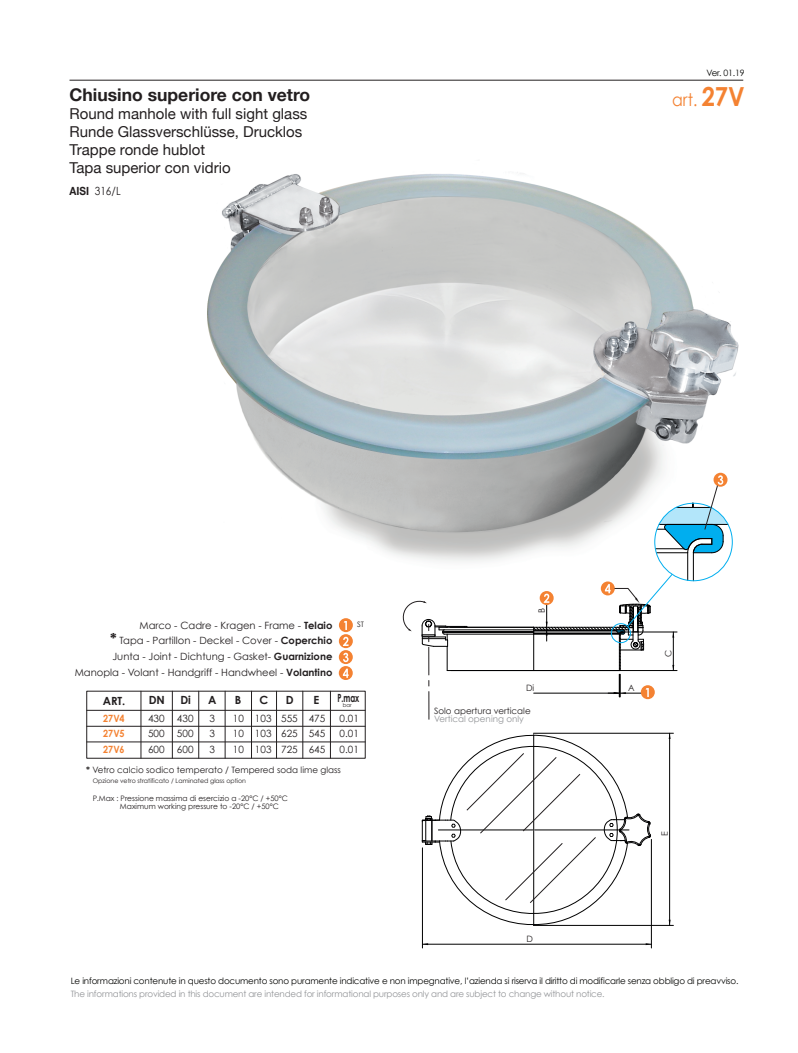
<style>
.page{position:relative;width:798px;height:1053px;background:#fff}
.page>*{position:absolute;margin:0;border:0;box-sizing:border-box;transform-origin:0 0}
.t1{font:700 17.5px "Helvetica Neue";color:#231f20}
.t2{font:17.5px "Century Gothic";color:#f48232;scale:.9 1}
.t3{font:15px/18px "Helvetica Neue";color:#231f20}
.t4{font:700 11.25px "Century Gothic";color:#231f20}
.t5{font:11.25px "Century Gothic";color:#231f20;scale:.9 1}
.t6{font:700 11.25px "Century Gothic";color:#231f20;scale:.65 1}
.t7{font:10px/15.8px "Century Gothic";color:#231f20;text-align:justify}
.t8{font:700 10px/15.9px "Century Gothic";color:#f48232;scale:.9 1}
.t9{font:8.75px "Century Gothic";letter-spacing:-.02em;color:#040503}
.t10{font:8.75px "Century Gothic";letter-spacing:-.02em;color:#939598}
.t11{font:8.75px "Century Gothic";color:#231f20}
.t12{font:8.75px "Century Gothic";color:#939598}
.t13{font:7.5px/7.9px "Century Gothic";color:#231f20}
.t14{font:6.25px "Century Gothic";color:#231f20}
.t15{font:5.38px "Century Gothic";color:#231f20}
.s1{font-family:"Helvetica Neue";font-weight:700}
.s2{font-weight:700;font-size:26.25px}
.s3{font-weight:700}
.s4{font-weight:700;font-size:15px}
</style>
<div class="page">
<img style="left:207px;top:172px;width:532px;height:391px">
<hr style="left:69px;top:80px;width:674px;height:1px;background:#231f20">
<hr style="left:141px;top:691px;width:1px;height:67px;background:#231f20">
<hr style="left:172px;top:691px;width:1px;height:67px;background:#231f20">
<hr style="left:198px;top:691px;width:1px;height:67px;background:#231f20">
<hr style="left:225px;top:691px;width:1px;height:67px;background:#231f20">
<hr style="left:251px;top:691px;width:1px;height:67px;background:#231f20">
<hr style="left:276px;top:691px;width:1px;height:67px;background:#231f20">
<hr style="left:302px;top:691px;width:1px;height:67px;background:#231f20">
<hr style="left:330px;top:691px;width:1px;height:67px;background:#231f20">
<hr style="left:87px;top:710px;width:278px;height:1px;background:#231f20">
<hr style="left:87px;top:726px;width:278px;height:1px;background:#231f20">
<hr style="left:87px;top:741px;width:278px;height:1px;background:#231f20">
<svg style="left:338px;top:618px;width:15px;height:62px"></svg>
<hr style="left:439px;top:629px;width:94px;height:1px;background:#000001">
<hr style="left:450px;top:627px;width:83px;height:1px;background:#000001">
<hr style="left:444px;top:633px;width:89px;height:1px;background:#000001">
<hr style="left:442px;top:632px;width:91px;height:1px;background:#000001">
<hr style="left:446px;top:631px;width:230px;height:1px;background:#000001">
<hr style="left:450px;top:670px;width:226px;height:1px;background:#000001">
<svg style="left:533px;top:472px;width:194px;height:227px"></svg>
<svg style="left:402px;top:600px;width:65px;height:119px"></svg>
<svg style="left:421px;top:732px;width:230px;height:196px"></svg>
<hr style="left:533px;top:925px;width:140px;height:1px;background:#000001">
<hr style="left:533px;top:733px;width:140px;height:1px;background:#000001">
<hr style="left:669px;top:733px;width:1px;height:192px;background:#000001">
<hr style="left:651px;top:839px;width:1px;height:108px;background:#000001">
<hr style="left:422px;top:847px;width:1px;height:100px;background:#000001">
<hr style="left:422px;top:943px;width:229px;height:1px;background:#000001">
<h1 class="t1" style="left:70px;top:81px;width:242px">Chiusino superiore con vetro</h1>
<h2 class="t3" style="left:70px;top:106px;width:239px">Round manhole with full sight glass<br>Runde Glassverschlüsse, Drucklos<br>Trappe ronde hublot<br>Tapa superior con vidrio</h2>
<p class="t5" style="left:70px;top:184px;width:58px"><span class="s1">AISI</span> 316/L</p>
<p class="t9" style="left:706px;top:68px;width:40px">Ver. 01.19</p>
<h1 class="t2" style="left:672px;top:89px;width:82px">art. <span class="s2">27V</span></h1>
<p class="t7" style="left:75px;top:616px;width:259px;text-align:right">Marco - Cadre - Kragen - Frame - <span class="s3">Telaio<br></span><span class="s4">*</span> Tapa - Partillon - Deckel - Cover - <span class="s3">Coperchio<br></span>Junta - Joint - Dichtung - Gasket- <span class="s3">Guarnizione </span>Manopla - Volant - Handgriff - Handwheel - <span class="s3">Volantino</span></p>
<p class="t13" style="left:357px;top:620px;width:8px">ST</p>
<p class="t4" style="left:103px;top:694px;width:24px">ART.</p>
<p class="t4" style="left:149px;top:693px;width:18px">DN</p>
<p class="t4" style="left:180px;top:693px;width:12px">Di</p>
<p class="t4" style="left:208px;top:693px;width:10px">A</p>
<p class="t4" style="left:235px;top:693px;width:8px">B</p>
<p class="t4" style="left:259px;top:693px;width:10px">C</p>
<p class="t4" style="left:286px;top:693px;width:9px">D</p>
<p class="t4" style="left:313px;top:693px;width:7px">E</p>
<p class="t6" style="left:337px;top:690px;width:35px">P.max</p>
<p class="t8" style="left:103px;top:710px;width:25px">27V4</p>
<p class="t7" style="left:148px;top:710px;width:47px">430 430</p>
<p class="t8" style="left:103px;top:725px;width:25px">27V5<br>27V6</p>
<p class="t15" style="left:343px;top:701px;width:10px">bar</p>
<p class="t7" style="left:281px;top:710px;width:18px">555<br>625<br>725</p>
<p class="t7" style="left:308px;top:710px;width:18px">475<br>545<br>645</p>
<p class="t7" style="left:209px;top:710px;width:7px">3</p>
<p class="t7" style="left:233px;top:710px;width:13px">10</p>
<p class="t7" style="left:339px;top:710px;width:21px">0.01</p>
<p class="t7" style="left:255px;top:710px;width:18px">103</p>
<p class="t7" style="left:148px;top:725px;width:47px">500 500</p>
<p class="t7" style="left:209px;top:725px;width:7px">3</p>
<p class="t7" style="left:233px;top:725px;width:40px">10 103</p>
<p class="t7" style="left:339px;top:725px;width:21px">0.01</p>
<p class="t7" style="left:148px;top:741px;width:47px">600 600</p>
<p class="t7" style="left:209px;top:741px;width:7px">3</p>
<p class="t7" style="left:233px;top:741px;width:40px">10 103</p>
<p class="t7" style="left:339px;top:741px;width:21px">0.01</p>
<p class="t11" style="left:86px;top:764px;width:256px"><span class="s3">*</span> Vetro calcio sodico temperato / Tempered soda lime glass</p>
<p class="t14" style="left:93px;top:777px;width:155px">Opzione vetro stratificato / Laminated glass option</p>
<p class="t13" style="left:120px;top:794px;width:169px;text-indent:-27px">P.Max : Pressione massima di esercizio a -20°C / +50°C<br>Maximum working pressure to -20°C / +50°C</p>
<p class="t11" style="left:536px;top:613px;width:7px;rotate:-90deg">B</p>
<p class="t11" style="left:526px;top:682px;width:10px">Di</p>
<p class="t11" style="left:627px;top:682px;width:8px">A</p>
<p class="t11" style="left:434px;top:705px;width:98px">Solo apertura verticale</p>
<p class="t12" style="left:434px;top:713px;width:91px">Vertical opening only</p>
<p class="t11" style="left:662px;top:657px;width:9px;rotate:-90deg">C</p>
<p class="t11" style="left:526px;top:933px;width:8px">D</p>
<p class="t11" style="left:659px;top:836px;width:6px;rotate:-90deg">E</p>
<p class="t9" style="left:71px;top:975px;width:669px">Le informazioni contenute in questo documento sono puramente indicative e non impegnative, l’azienda si riserva il diritto di modificarle senza obbligo di preavviso.</p>
<p class="t10" style="left:71px;top:988px;width:535px">The informations provided in this document are intended for informational purposes only and are subject to change without notice.</p>
</div>
